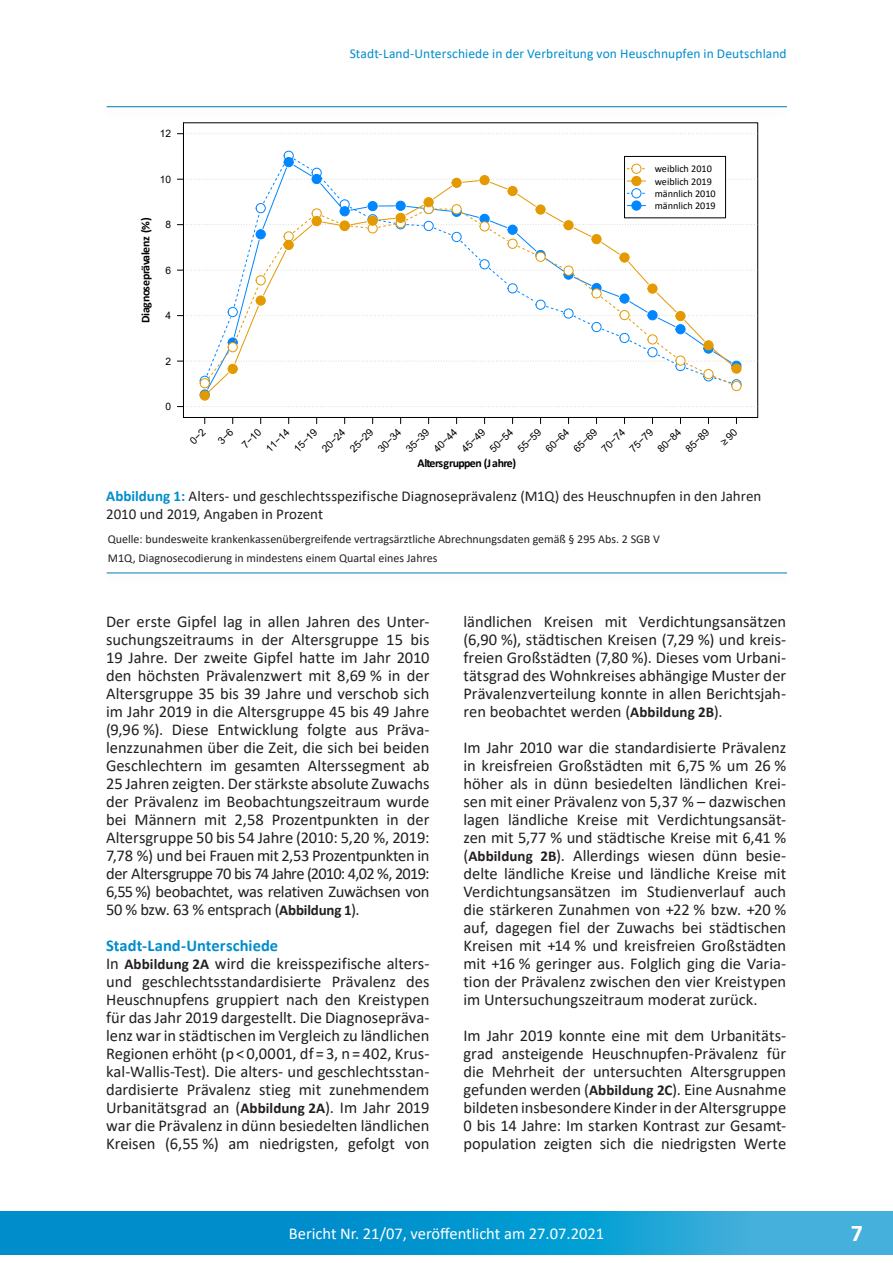
<style>
.page{position:relative;width:893px;height:1263px;background:#fff}
.page>*{position:absolute;margin:0;border:0;box-sizing:border-box;transform-origin:0 0}
.t1{font:700 24px "Calibri";color:#fff}
.Fließtext{font:16.5px/18px "Calibri";letter-spacing:-.005em;color:#231f20;text-align:justify}
.t2{font:16.5px "Calibri";color:#fff}
.Zwischenüberschrift{font:700 16.5px "Calibri";color:#008dcb}
.TabellenAbbildungsun{font:15px/18px "Calibri";color:#231f20}
.t3{font:13.5px "Calibri";letter-spacing:.005em;color:#008dcb}
.Zusatztext_Schrift_8{font:12px "Calibri";color:#231f20}
.t4{font:700 12px "Calibri";letter-spacing:-.055em;color:#000}
.t5{font:700 11.85px "Calibri";letter-spacing:-.045em;color:#000}
.t6{font:10.2px "Arial";color:#000}
.t7{font:10.2px/12.3px "Calibri";color:#000}
.s1{font-weight:700;color:#008dcb}
.s2{font-weight:700;font-size:15px}
</style>
<div class="page">
<div style="left:99px;top:102px;width:696px;height:18px;background:#231f20;opacity:.2"></div>
<hr style="left:107px;top:106px;width:680px;height:1px;background:#007cb2">
<div style="left:99px;top:568px;width:696px;height:19px;background:#231f20;opacity:.2"></div>
<hr style="left:107px;top:572px;width:680px;height:1px;background:#007cb2">
<svg style="left:284px;top:151px;width:10px;height:10px"></svg>
<div style="left:200px;top:391px;width:10px;height:9px;background:#e49900;border:1px solid #e49900;border-radius:50%"></div>
<hr style="left:183px;top:123px;width:1px;height:284px;background:#000">
<svg style="left:177px;top:406px;width:581px;height:1px"></svg>
<svg style="left:177px;top:133px;width:581px;height:1px"></svg>
<hr style="left:205px;top:417px;width:531px;height:1px;background:#000">
<div style="left:624px;top:156px;width:102px;height:62px;border:1px solid #000"></div>
<svg style="left:177px;top:158px;width:581px;height:234px"></svg>
<div style="left:631px;top:164px;width:10px;height:10px;background:#fff;border:1px solid #e49900;border-radius:50%"></div>
<div style="left:631px;top:176px;width:10px;height:10px;background:#e49900;border:1px solid #e49900;border-radius:50%"></div>
<div style="left:631px;top:188px;width:10px;height:10px;background:#fff;border:1px solid #0086ff;border-radius:50%"></div>
<div style="left:631px;top:201px;width:10px;height:9px;background:#0086ff;border:1px solid #0086ff;border-radius:50%"></div>
<svg style="left:0;top:1212px;width:893px;height:42px;background:#119ad1"></svg>
<svg style="left:189px;top:417px;width:17px;height:7px"></svg>
<svg style="left:232px;top:418px;width:2px;height:6px"></svg>
<p class="t6" style="left:160px;top:127px;width:13px">12</p>
<p class="t6" style="left:160px;top:172px;width:13px">10</p>
<p class="t5" style="left:137px;top:323px;width:107px;rotate:-90deg">Diagnoseprävalenz (%)</p>
<p class="t6" style="left:166px;top:218px;width:7px">8</p>
<p class="t6" style="left:166px;top:263px;width:7px">6</p>
<p class="t6" style="left:166px;top:309px;width:7px">4</p>
<p class="t6" style="left:166px;top:354px;width:7px">2</p>
<p class="t6" style="left:166px;top:400px;width:7px">0</p>
<p class="t3" style="left:350px;top:44px;width:438px">Stadt-Land-Unterschiede in der Verbreitung von Heuschnupfen in Deutschland</p>
<p class="t7" style="left:655px;top:163px;width:62px">weiblich 2010 weiblich 2019 männlich 2010 männlich 2019</p>
<p class="t6" style="left:239px;top:441px;width:24px;rotate:-45deg">7−10</p>
<p class="t6" style="left:263px;top:446px;width:30px;rotate:-45deg">11−14</p>
<p class="t6" style="left:291px;top:445px;width:30px;rotate:-45deg">15−19</p>
<p class="t6" style="left:318px;top:445px;width:30px;rotate:-45deg">20−24</p>
<p class="t6" style="left:346px;top:445px;width:30px;rotate:-45deg">25−29</p>
<p class="t6" style="left:374px;top:445px;width:30px;rotate:-45deg">30−34</p>
<p class="t6" style="left:402px;top:445px;width:30px;rotate:-45deg">35−39</p>
<p class="t6" style="left:430px;top:445px;width:30px;rotate:-45deg">40−44</p>
<p class="t6" style="left:458px;top:445px;width:30px;rotate:-45deg">45−49</p>
<p class="t6" style="left:486px;top:445px;width:30px;rotate:-45deg">50−54</p>
<p class="t6" style="left:514px;top:445px;width:30px;rotate:-45deg">55−59</p>
<p class="t6" style="left:542px;top:445px;width:30px;rotate:-45deg">60−64</p>
<p class="t6" style="left:570px;top:445px;width:30px;rotate:-45deg">65−69</p>
<p class="t6" style="left:598px;top:445px;width:30px;rotate:-45deg">70−74</p>
<p class="t6" style="left:626px;top:445px;width:30px;rotate:-45deg">75−79</p>
<p class="t6" style="left:654px;top:445px;width:30px;rotate:-45deg">80−84</p>
<p class="t6" style="left:682px;top:445px;width:30px;rotate:-45deg">85−89</p>
<p class="t4" style="left:418px;top:454px;width:100px">Altersgruppen (Jahre)</p>
<p class="TabellenAbbildungsun" style="left:106px;top:487px;width:657px"><span class="s1">Abbildung 1:</span> Alters- und geschlechtsspezifische Diagnoseprävalenz (M1Q) des Heuschnupfen in den Jahren<br>2010 und 2019, Angaben in Prozent</p>
<p class="Zusatztext_Schrift_8" style="left:108px;top:530px;width:553px">Quelle: bundesweite krankenkassenübergreifende vertragsärztliche Abrechnungsdaten gemäß § 295 Abs. 2 SGB V</p>
<p class="Zusatztext_Schrift_8" style="left:108px;top:550px;width:331px">M1Q, Diagnosecodierung in mindestens einem Quartal eines Jahres</p>
<p class="Fließtext" style="left:106px;top:612px;width:325px">Der erste Gipfel lag in allen Jahren des Unter&shy;suchungszeitraums in der Altersgruppe 15 bis 19 Jahre. Der zweite Gipfel hatte im Jahr 2010 den höchsten Prävalenzwert mit 8,69 % in der Altersgruppe 35 bis 39 Jahre und verschob sich im Jahr 2019 in die Altersgruppe 45 bis 49 Jahre (9,96 %). Diese Entwicklung folgte aus Präva&shy;lenzzunahmen über die Zeit, die sich bei beiden Geschlechtern im gesamten Alterssegment ab 25 Jahren zeigten. Der stärkste absolute Zuwachs der Prävalenz im Beobachtungszeitraum wurde bei Männern mit 2,58 Prozentpunkten in der Altersgruppe 50 bis 54 Jahre (2010: 5,20 %, 2019:<br>7,78 %) und bei Frauen mit 2,53 Prozentpunkten in der Altersgruppe 70 bis 74 Jahre (2010: 4,02 %, 2019:<br>6,55 %) beobachtet, was relativen Zuwächsen von 50 % bzw. 63 % entsprach (<span class="s2">Abbildung 1</span>).</p>
<p class="Zwischenüberschrift" style="left:106px;top:934px;width:174px">Stadt-Land-Unterschiede</p>
<p class="Fließtext" style="left:106px;top:954px;width:325px">In <span class="s2">Abbildung 2A</span> wird die kreisspezifische alters&shy;und geschlechtsstandardisierte Prävalenz des Heuschnupfens gruppiert nach den Kreistypen für das Jahr 2019 dargestellt. Die Diagnosepräva&shy;lenz war in städtischen im Vergleich zu ländlichen Regionen erhöht (p &lt; 0,0001, df = 3, n = 402, Krus&shy;kal-Wallis-Test). Die alters- und geschlechtsstan&shy;dardisierte Prävalenz stieg mit zunehmendem Urbanitätsgrad an (<span class="s2">Abbildung 2A</span>). Im Jahr 2019 war die Prävalenz in dünn besiedelten ländlichen Kreisen (6,55 %) am niedrigsten, gefolgt von</p>
<p class="Fließtext" style="left:463px;top:612px;width:324px">ländlichen Kreisen mit Verdichtungsansätzen (6,90 %), städtischen Kreisen (7,29 %) und kreis&shy;freien Großstädten (7,80 %). Dieses vom Urbani&shy;tätsgrad des Wohnkreises abhängige Muster der Prävalenzverteilung konnte in allen Berichtsjah&shy;ren beobachtet werden (<span class="s2">Abbildung 2B</span>).</p>
<p class="Fließtext" style="left:463px;top:738px;width:324px">Im Jahr 2010 war die standardisierte Prävalenz in kreisfreien Großstädten mit 6,75 % um 26 % höher als in dünn besiedelten ländlichen Krei&shy;sen mit einer Prävalenz von 5,37 % – dazwischen lagen ländliche Kreise mit Verdichtungsansät&shy;zen mit 5,77 % und städtische Kreise mit 6,41 % (<span class="s2">Abbildung 2B</span>). Allerdings wiesen dünn besie&shy;delte ländliche Kreise und ländliche Kreise mit Verdichtungsansätzen im Studienverlauf auch die stärkeren Zunahmen von +22 % bzw. +20 % auf, dagegen fiel der Zuwachs bei städtischen Kreisen mit +14 % und kreisfreien Großstädten mit +16 % geringer aus. Folglich ging die Varia&shy;tion der Prävalenz zwischen den vier Kreistypen im Untersuchungszeitraum moderat zurück.</p>
<p class="Fließtext" style="left:463px;top:1026px;width:324px">Im Jahr 2019 konnte eine mit dem Urbanitäts&shy;grad ansteigende Heuschnupfen-Prävalenz für die Mehrheit der untersuchten Altersgruppen gefunden werden (<span class="s2">Abbildung 2C</span>). Eine Ausnahme bildeten insbesondere Kinder in der Altersgruppe 0 bis 14 Jahre: Im starken Kontrast zur Gesamt&shy;population zeigten sich die niedrigsten Werte</p>
<p class="t2" style="left:289px;top:1222px;width:317px">Bericht Nr. 21/07, veröffentlicht am 27.07.2021</p>
<h1 class="t1" style="left:851px;top:1216px;width:14px">7</h1>
</div>
